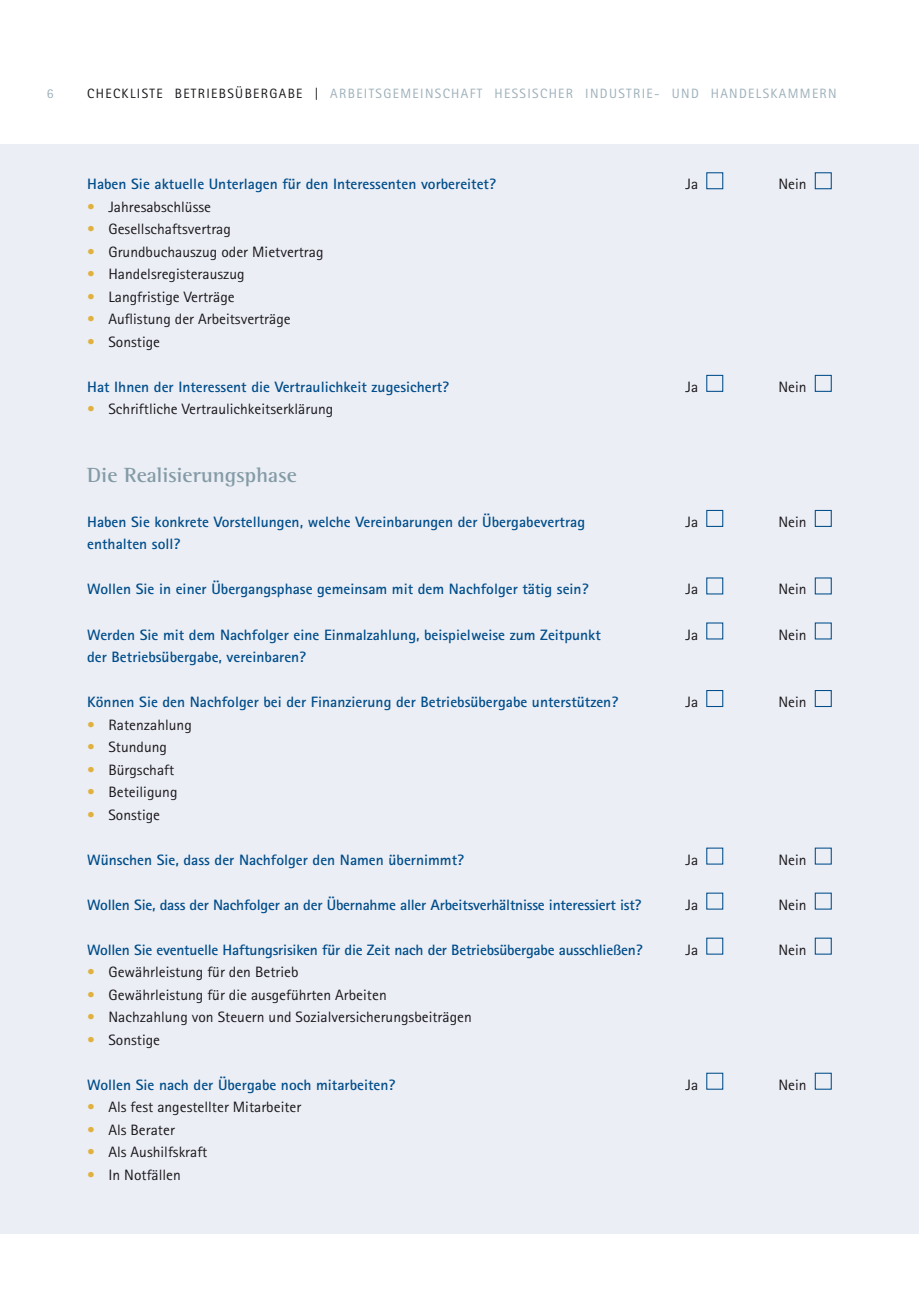
<style>
.page{position:relative;width:919px;height:1289px;background:#fff}
.page>*{position:absolute;margin:0;border:0;box-sizing:border-box;transform-origin:0 0}
.t1{font:700 21px "Rotis Semi Serif";color:#849ba6}
.t2{font:700 15px/22.5px "Rotis Sans Serif";color:#004d8a}
.t3{font:15px "Rotis Sans Serif";color:#1a171c}
.t4{font:13.5px "Rotis Sans Serif";letter-spacing:.1em;color:#9db0ba}
.s1{color:#1a171c}
.s2{color:#e0b13e}
</style>
<div class="page">
<div style="left:0;top:145px;width:918px;height:1088px;background:#ebeef5"></div>
<div style="left:706px;top:172px;width:17px;height:17px;border:1px solid #004d8a"></div>
<div style="left:706px;top:375px;width:17px;height:17px;border:1px solid #004d8a"></div>
<div style="left:706px;top:510px;width:17px;height:17px;border:1px solid #004d8a"></div>
<div style="left:706px;top:577px;width:17px;height:17px;border:1px solid #004d8a"></div>
<div style="left:706px;top:622px;width:17px;height:17px;border:1px solid #004d8a"></div>
<div style="left:706px;top:690px;width:17px;height:17px;border:1px solid #004d8a"></div>
<div style="left:706px;top:847px;width:17px;height:17px;border:1px solid #004d8a"></div>
<div style="left:706px;top:892px;width:17px;height:17px;border:1px solid #004d8a"></div>
<div style="left:706px;top:937px;width:17px;height:17px;border:1px solid #004d8a"></div>
<div style="left:706px;top:1072px;width:17px;height:17px;border:1px solid #004d8a"></div>
<div style="left:814px;top:172px;width:17px;height:17px;border:1px solid #004d8a"></div>
<div style="left:814px;top:375px;width:17px;height:17px;border:1px solid #004d8a"></div>
<div style="left:814px;top:510px;width:17px;height:17px;border:1px solid #004d8a"></div>
<div style="left:814px;top:690px;width:17px;height:17px;border:1px solid #004d8a"></div>
<div style="left:814px;top:1072px;width:17px;height:17px;border:1px solid #004d8a"></div>
<p class="t4" style="left:47px;top:85px;width:8px">6</p>
<p class="t4" style="left:87px;top:85px;width:751px"><span class="s1">CHECKLISTE BETRIEBSÜBERGABE |</span> ARBEITSGEMEINSCHAFT HESSISCHER INDUSTRIE- UND HANDELSKAMMERN</p>
<p class="t2" style="left:87px;top:173px;width:410px">Haben Sie aktuelle Unterlagen für den Interessenten vorbereitet?</p>
<p class="t3" style="left:87px;top:198px;width:125px"><span class="s2">•</span> Jahresabschlüsse</p>
<p class="t3" style="left:87px;top:220px;width:145px"><span class="s2">•</span> Gesellschaftsvertrag</p>
<p class="t3" style="left:87px;top:243px;width:238px"><span class="s2">•</span> Grundbuchauszug oder Mietvertrag</p>
<p class="t3" style="left:87px;top:265px;width:159px"><span class="s2">•</span> Handelsregisterauszug</p>
<p class="t3" style="left:87px;top:288px;width:149px"><span class="s2">•</span> Langfristige Verträge</p>
<p class="t3" style="left:87px;top:310px;width:205px"><span class="s2">•</span> Auflistung der Arbeitsverträge</p>
<p class="t3" style="left:87px;top:333px;width:74px"><span class="s2">•</span> Sonstige</p>
<p class="t2" style="left:87px;top:375px;width:363px">Hat Ihnen der Interessent die Vertraulichkeit zugesichert?</p>
<p class="t3" style="left:87px;top:400px;width:247px"><span class="s2">•</span> Schriftliche Vertraulichkeitserklärung</p>
<h1 class="t1" style="left:87px;top:462px;width:211px">Die Realisierungsphase</h1>
<p class="t2" style="left:87px;top:510px;width:499px">Haben Sie konkrete Vorstellungen, welche Vereinbarungen der Übergabevertrag enthalten soll?</p>
<p class="t2" style="left:87px;top:578px;width:503px">Wollen Sie in einer Übergangsphase gemeinsam mit dem Nachfolger tätig sein?</p>
<p class="t2" style="left:87px;top:623px;width:515px">Werden Sie mit dem Nachfolger eine Einmalzahlung, beispielweise zum Zeitpunkt der Betriebsübergabe, vereinbaren?</p>
<p class="t2" style="left:87px;top:690px;width:532px">Können Sie den Nachfolger bei der Finanzierung der Betriebsübergabe unterstützen?</p>
<p class="t3" style="left:87px;top:715px;width:106px"><span class="s2">•</span> Ratenzahlung</p>
<p class="t3" style="left:87px;top:738px;width:81px"><span class="s2">•</span> Stundung</p>
<p class="t3" style="left:87px;top:760px;width:89px"><span class="s2">•</span> Bürgschaft</p>
<p class="t3" style="left:87px;top:783px;width:92px"><span class="s2">•</span> Beteiligung</p>
<p class="t3" style="left:87px;top:805px;width:74px"><span class="s2">•</span> Sonstige</p>
<p class="t2" style="left:87px;top:848px;width:378px">Wünschen Sie, dass der Nachfolger den Namen übernimmt?</p>
<p class="t2" style="left:87px;top:893px;width:555px">Wollen Sie, dass der Nachfolger an der Übernahme aller Arbeitsverhältnisse interessiert ist?</p>
<p class="t2" style="left:87px;top:938px;width:557px">Wollen Sie eventuelle Haftungsrisiken für die Zeit nach der Betriebsübergabe ausschließen?</p>
<p class="t3" style="left:87px;top:963px;width:213px"><span class="s2">•</span> Gewährleistung für den Betrieb</p>
<p class="t3" style="left:87px;top:985px;width:301px"><span class="s2">•</span> Gewährleistung für die ausgeführten Arbeiten</p>
<p class="t3" style="left:87px;top:1008px;width:386px"><span class="s2">•</span> Nachzahlung von Steuern und Sozialversicherungsbeiträgen</p>
<p class="t3" style="left:87px;top:1030px;width:74px"><span class="s2">•</span> Sonstige</p>
<p class="t2" style="left:87px;top:1073px;width:309px">Wollen Sie nach der Übergabe noch mitarbeiten?</p>
<p class="t3" style="left:87px;top:1098px;width:216px"><span class="s2">•</span> Als fest angestellter Mitarbeiter</p>
<p class="t3" style="left:87px;top:1120px;width:89px"><span class="s2">•</span> Als Berater</p>
<p class="t3" style="left:87px;top:1143px;width:122px"><span class="s2">•</span> Als Aushilfskraft</p>
<p class="t3" style="left:87px;top:1165px;width:95px"><span class="s2">•</span> In Notfällen</p>
<p class="t3" style="left:685px;top:175px;width:14px">Ja</p>
<p class="t3" style="left:685px;top:378px;width:14px">Ja</p>
<p class="t3" style="left:685px;top:513px;width:14px">Ja</p>
<p class="t3" style="left:685px;top:580px;width:14px">Ja</p>
<p class="t3" style="left:685px;top:625px;width:14px">Ja</p>
<p class="t3" style="left:685px;top:693px;width:14px">Ja</p>
<p class="t3" style="left:685px;top:850px;width:14px">Ja</p>
<p class="t3" style="left:685px;top:895px;width:14px">Ja</p>
<p class="t3" style="left:685px;top:940px;width:14px">Ja</p>
<p class="t3" style="left:685px;top:1075px;width:14px">Ja</p>
<p class="t3" style="left:778px;top:175px;width:30px">Nein</p>
<p class="t3" style="left:778px;top:378px;width:30px">Nein</p>
<p class="t3" style="left:778px;top:513px;width:30px">Nein</p>
<p class="t3" style="left:778px;top:580px;width:30px">Nein</p>
<p class="t3" style="left:778px;top:625px;width:30px">Nein</p>
<p class="t3" style="left:778px;top:693px;width:30px">Nein</p>
<p class="t3" style="left:778px;top:850px;width:30px">Nein</p>
<p class="t3" style="left:778px;top:895px;width:30px">Nein</p>
<p class="t3" style="left:778px;top:940px;width:30px">Nein</p>
<p class="t3" style="left:778px;top:1075px;width:30px">Nein</p>
</div>
